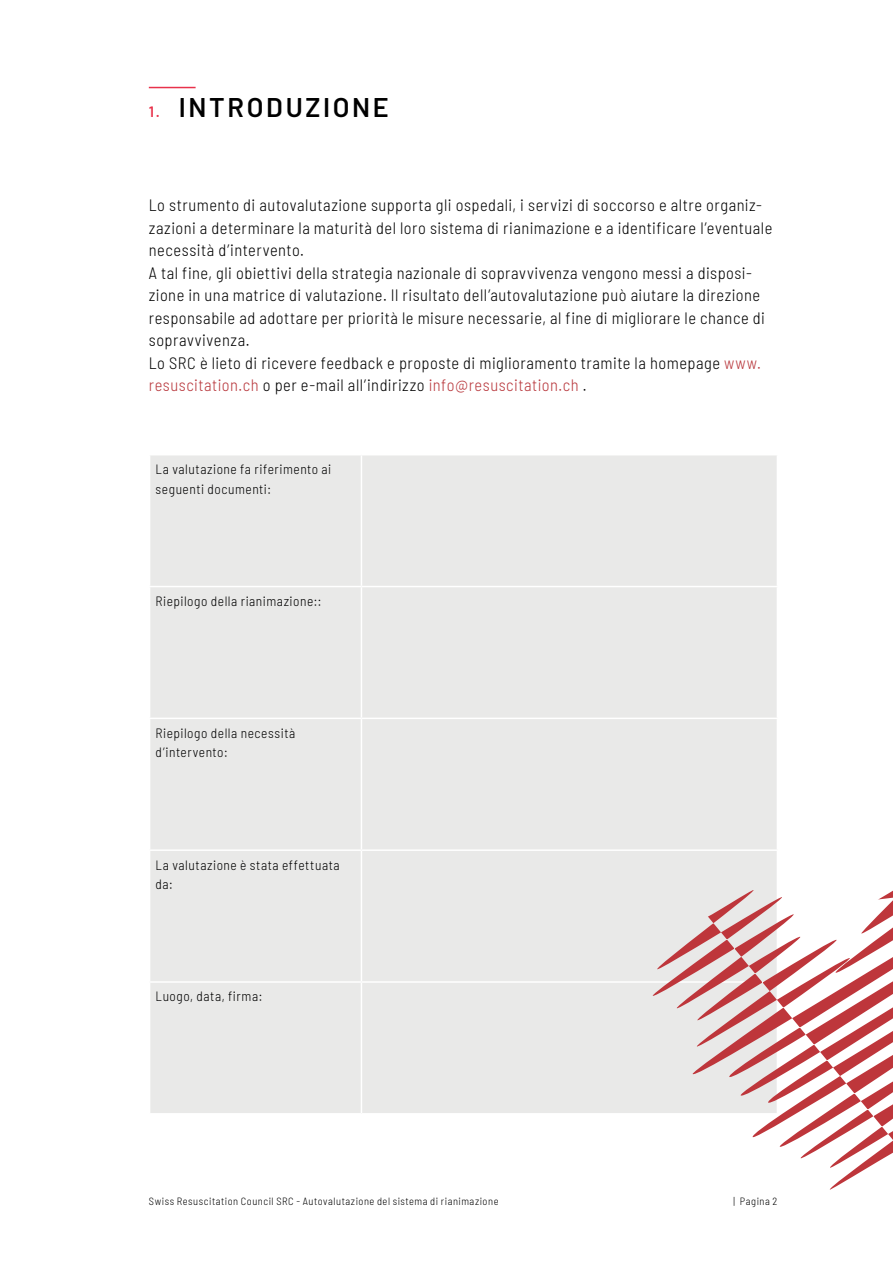
<style>
.page{position:relative;width:893px;height:1263px;background:#fff}
.page>*{position:absolute;margin:0;border:0;box-sizing:border-box;transform-origin:0 0}
.t1{font:600 27px "Barlow";letter-spacing:.095em;color:#000}
.t2{font:300 semi-condensed 16.5px/22.5px "Barlow";letter-spacing:.03em;color:#000}
.t3{font:300 semi-condensed 13.5px/19.5px "Barlow";letter-spacing:.04em;color:#000}
.t4{font:300 semi-condensed 10.5px "Barlow";letter-spacing:.05em;color:#000}
.s1{font-size:15px;color:#e8324b}
.s2{color:#b8373c}
</style>
<div class="page">
<hr style="left:149px;top:87px;width:47px;height:1px;background:#e8324b">
<div style="left:150px;top:455px;width:627px;height:658px;background:#e9e9e8"></div>
<hr style="left:361px;top:455px;width:1px;height:131px;background:#fff">
<hr style="left:149px;top:586px;width:212px;height:1px;background:#fff">
<hr style="left:361px;top:586px;width:417px;height:1px;background:#fff">
<hr style="left:361px;top:587px;width:1px;height:131px;background:#fff">
<hr style="left:149px;top:718px;width:212px;height:1px;background:#fff">
<hr style="left:361px;top:718px;width:417px;height:1px;background:#fff">
<hr style="left:361px;top:719px;width:1px;height:130px;background:#fff">
<hr style="left:149px;top:849px;width:212px;height:2px;background:#fff">
<hr style="left:361px;top:849px;width:417px;height:2px;background:#fff">
<hr style="left:361px;top:851px;width:1px;height:130px;background:#fff">
<hr style="left:149px;top:981px;width:212px;height:2px;background:#fff">
<hr style="left:361px;top:981px;width:417px;height:2px;background:#fff">
<hr style="left:361px;top:983px;width:1px;height:130px;background:#fff">
<svg style="left:651px;top:889px;width:242px;height:301px"></svg>
<h1 class="t1" style="left:149px;top:87px;width:241px"><span class="s1">1.</span> INTRODUZIONE</h1>
<p class="t2" style="left:149px;top:193px;width:625px">Lo strumento di autovalutazione supporta gli ospedali, i servizi di soccorso e altre organiz&shy;zazioni a determinare la maturità del loro sistema di rianimazione e a identificare l’eventuale necessità d’intervento.<br>A tal fine, gli obiettivi della strategia nazionale di sopravvivenza vengono messi a disposi&shy;zione in una matrice di valutazione. Il risultato dell’autovalutazione può aiutare la direzione responsabile ad adottare per priorità le misure necessarie, al fine di migliorare le chance di sopravvivenza.<br>Lo SRC è lieto di ricevere feedback e proposte di miglioramento tramite la homepage <span class="s2">www. resuscitation.ch</span> o per e-mail all’indirizzo <span class="s2">info@resuscitation.ch</span> .</p>
<p class="t3" style="left:156px;top:459px;width:177px">La valutazione fa riferimento ai seguenti documenti:</p>
<p class="t3" style="left:156px;top:590px;width:167px">Riepilogo della rianimazione::</p>
<p class="t3" style="left:156px;top:722px;width:141px">Riepilogo della necessità d’intervento:</p>
<p class="t3" style="left:156px;top:854px;width:186px">La valutazione è stata effettuata da:</p>
<p class="t3" style="left:156px;top:986px;width:108px">Luogo, data, firma:</p>
<p class="t4" style="left:149px;top:1194px;width:351px">Swiss Resuscitation Council SRC - Autovalutazione del sistema di rianimazione</p>
<p class="t4" style="left:733px;top:1194px;width:45px">| Pagina 2</p>
</div>
